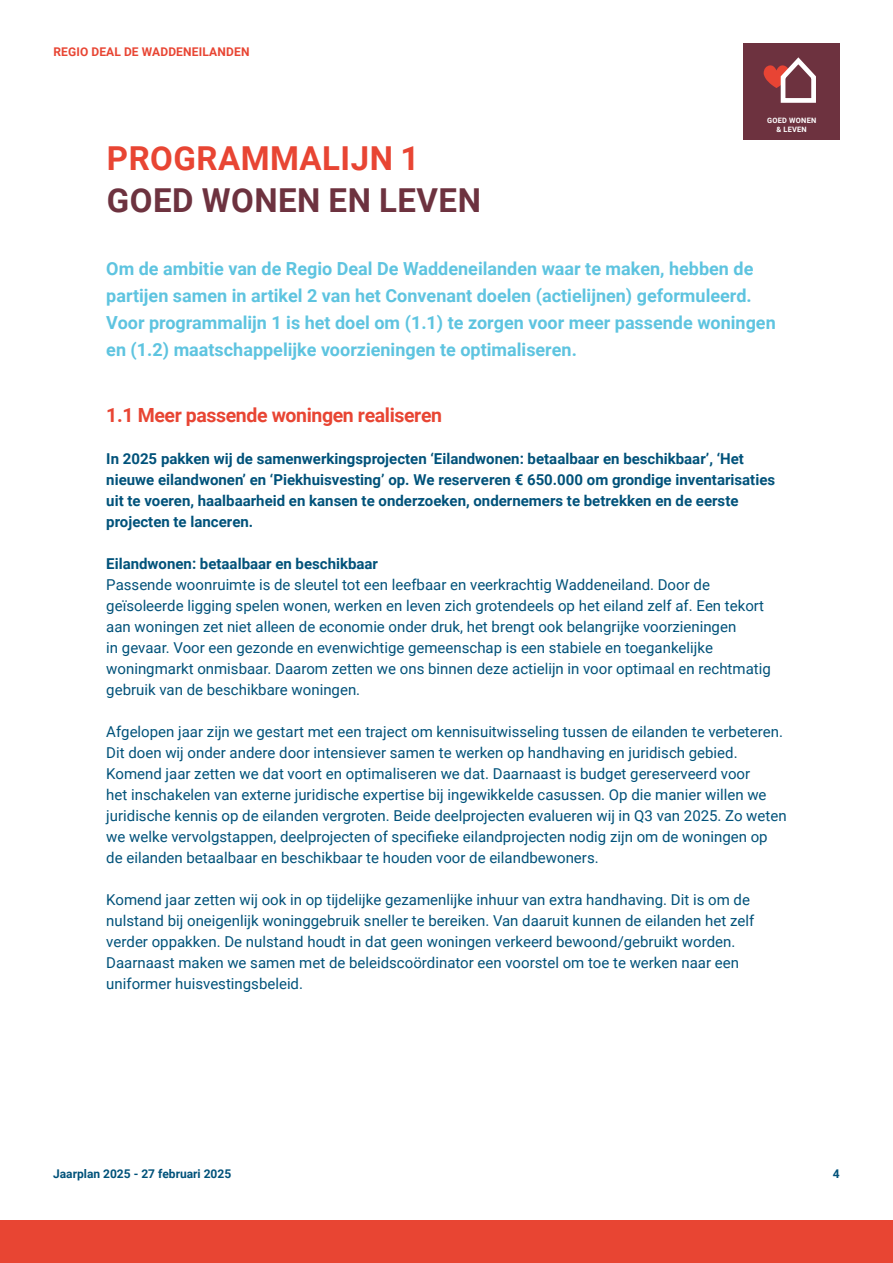
<style>
.page{position:relative;width:893px;height:1263px;background:#fff}
.page>*{position:absolute;margin:0;border:0;box-sizing:border-box;transform-origin:0 0}
.t1{font:700 33px "Roboto";letter-spacing:.015em;color:#6d323f}
.t2{font:700 33px "Roboto";letter-spacing:.015em;color:#e84533}
.t3{font:700 19.5px "Roboto";letter-spacing:-.02em;color:#e84533}
.t4{font:700 18px/27px "Roboto";color:#5ec4e0}
.t5{font:15px/21px "Roboto";color:#00527a}
.t6{font:700 15px/21px "Roboto";color:#00527a}
.t7{font:700 12px "Roboto";color:#00527a}
.t8{font:700 12px "Roboto";letter-spacing:.015em;color:#e84533}
.t9{font:700 7.35px/8.7px "Roboto";letter-spacing:.035em;color:#fff;text-align:center}
</style>
<div class="page">
<div style="left:0;top:1220px;width:893px;height:43px;background:#e84533"></div>
<div style="left:744px;top:44px;width:96px;height:96px;background:#6d323f"></div>
<svg style="left:764px;top:57px;width:52px;height:46px"></svg>
<p class="t8" style="left:53px;top:43px;width:198px">REGIO DEAL DE WADDENEILANDEN</p>
<h1 class="t2" style="left:107px;top:135px;width:314px">PROGRAMMALIJN 1</h1>
<h1 class="t1" style="left:107px;top:177px;width:376px">GOED WONEN EN LEVEN</h1>
<p class="t9" style="left:767px;top:116px;width:51px">GOED WONEN &amp; LEVEN</p>
<p class="t4" style="left:106px;top:255px;width:671px">Om de ambitie van de Regio Deal De Waddeneilanden waar te maken, hebben de partijen samen in artikel 2 van het Convenant doelen (actielijnen) geformuleerd.<br>Voor programmalijn 1 is het doel om (1.1) te zorgen voor meer passende woningen en (1.2) maatschappelijke voorzieningen te optimaliseren.</p>
<h2 class="t3" style="left:106px;top:401px;width:337px">1.1 Meer passende woningen realiseren</h2>
<p class="t6" style="left:106px;top:448px;width:670px">In 2025 pakken wij de samenwerkingsprojecten ‘Eilandwonen: betaalbaar en beschikbaar’, ‘Het nieuwe eilandwonen’ en ‘Piekhuisvesting’ op. We reserveren € 650.000 om grondige inventarisaties uit te voeren, haalbaarheid en kansen te onderzoeken, ondernemers te betrekken en de eerste projecten te lanceren.</p>
<p class="t6" style="left:106px;top:553px;width:273px">Eilandwonen: betaalbaar en beschikbaar</p>
<p class="t5" style="left:106px;top:574px;width:666px">Passende woonruimte is de sleutel tot een leefbaar en veerkrachtig Waddeneiland. Door de geïsoleerde ligging spelen wonen, werken en leven zich grotendeels op het eiland zelf af. Een tekort aan woningen zet niet alleen de economie onder druk, het brengt ook belangrijke voorzieningen<br>in gevaar. Voor een gezonde en evenwichtige gemeenschap is een stabiele en toegankelijke woningmarkt onmisbaar. Daarom zetten we ons binnen deze actielijn in voor optimaal en rechtmatig gebruik van de beschikbare woningen.</p>
<p class="t5" style="left:106px;top:721px;width:682px">Afgelopen jaar zijn we gestart met een traject om kennisuitwisseling tussen de eilanden te verbeteren.<br>Dit doen wij onder andere door intensiever samen te werken op handhaving en juridisch gebied.<br>Komend jaar zetten we dat voort en optimaliseren we dat. Daarnaast is budget gereserveerd voor<br>het inschakelen van externe juridische expertise bij ingewikkelde casussen. Op die manier willen we juridische kennis op de eilanden vergroten. Beide deelprojecten evalueren wij in Q3 van 2025. Zo weten we welke vervolgstappen, deelprojecten of specifieke eilandprojecten nodig zijn om de woningen op de eilanden betaalbaar en beschikbaar te houden voor de eilandbewoners.</p>
<p class="t5" style="left:106px;top:889px;width:650px">Komend jaar zetten wij ook in op tijdelijke gezamenlijke inhuur van extra handhaving. Dit is om de nulstand bij oneigenlijk woninggebruik sneller te bereiken. Van daaruit kunnen de eilanden het zelf verder oppakken. De nulstand houdt in dat geen woningen verkeerd bewoond/gebruikt worden.<br>Daarnaast maken we samen met de beleidscoördinator een voorstel om toe te werken naar een uniformer huisvestingsbeleid.</p>
<p class="t7" style="left:53px;top:1165px;width:180px">Jaarplan 2025 - 27 februari 2025</p>
<p class="t7" style="left:833px;top:1165px;width:8px">4</p>
</div>
